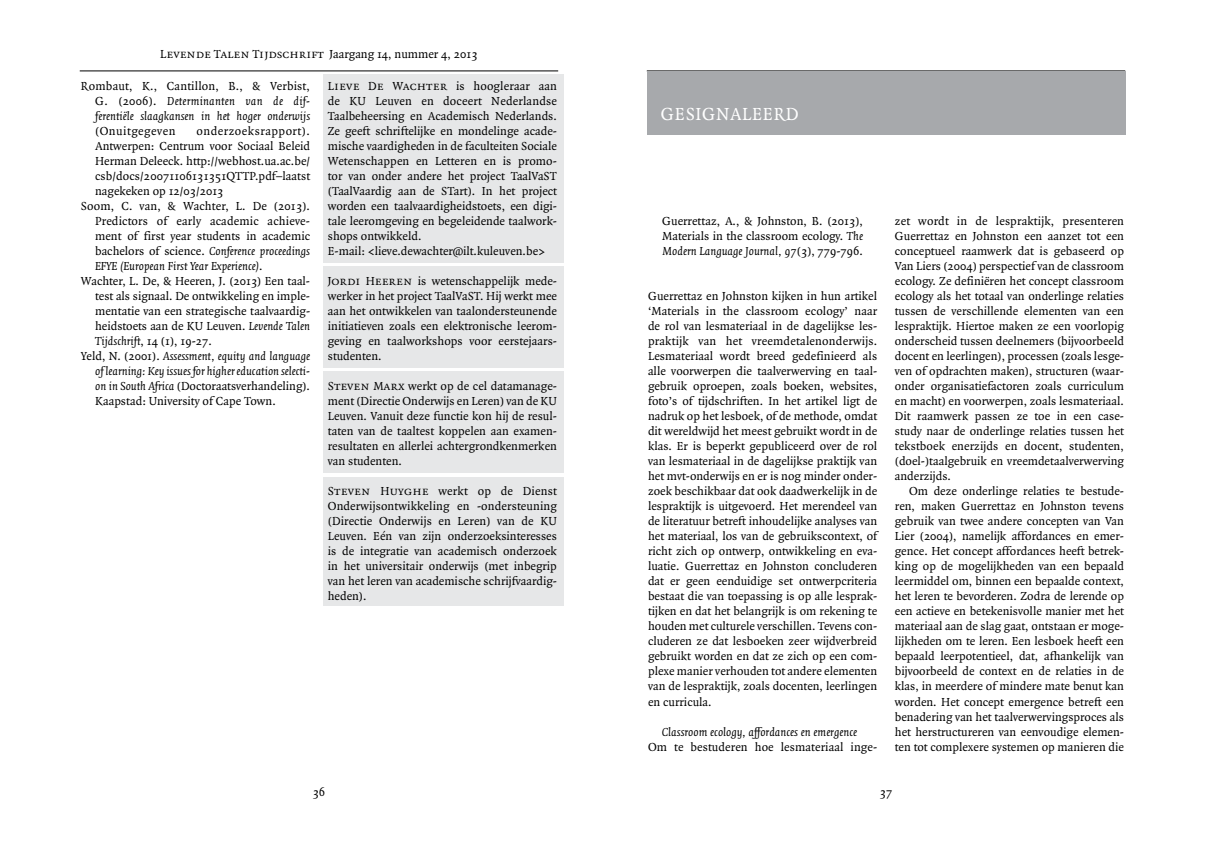
<style>
.page{position:relative;width:1205px;height:851px;background:#fff}
.page>*{position:absolute;margin:0;border:0;box-sizing:border-box;transform-origin:0 0}
.t1{font:18.75px "Quadraat";letter-spacing:.03em;color:#fff}
.t2{font:12.5px/15px "Quadraat";color:#000;text-align:justify}
.t3{font:italic 12.5px/15px "Quadraat";color:#000;text-align:justify}
.t4{font:12.5px "Quadraat Small Caps";color:#000}
.t5{font:12.5px "Quadraat";letter-spacing:.04em;color:#000}
.s1{font-family:"Quadraat"}
.s2{font-style:normal}
.s3{font-style:italic}
.s4{font-family:"Quadraat Small Caps"}
</style>
<div class="page">
<hr style="left:80px;top:71px;width:478px;height:1px;background:#000">
<div style="left:322px;top:477px;width:241px;height:128px;background:#e6e7e8"></div>
<div style="left:322px;top:371px;width:241px;height:101px;background:#e6e7e8"></div>
<div style="left:322px;top:267px;width:241px;height:101px;background:#e6e7e8"></div>
<div style="left:322px;top:74px;width:241px;height:189px;background:#e6e7e8"></div>
<div style="left:647px;top:71px;width:478px;height:64px;background:#a7a9ac"></div>
<p class="t4" style="left:160px;top:48px;width:319px">Levende Talen Tijdschrift <span class="s1">Jaargang 14, nummer 4, 2013</span></p>
<p class="t3" style="left:95px;top:79px;width:216px;text-indent:-14px"><span class="s2">Rombaut, K., Cantillon, B., &amp; Verbist, G. (2006).</span> Determinanten van de dif&shy;ferentiële slaagkansen in het hoger onderwijs</p>
<p class="t5" style="left:95px;top:125px;width:82px">(Onuitgegeven</p>
<p class="t5" style="left:197px;top:125px;width:115px">onderzoeksrapport).</p>
<p class="t2" style="left:95px;top:139px;width:216px">Antwerpen: Centrum voor Sociaal Beleid</p>
<p class="t2" style="left:95px;top:154px;width:216px">Herman Deleeck. http://webhost.ua.ac.be/</p>
<p class="t2" style="left:95px;top:169px;width:216px">csb/docs/20071106131351QTTP.pdf–laatst</p>
<p class="t2" style="left:95px;top:184px;width:130px">nagekeken op 12/03/2013</p>
<p class="t2" style="left:81px;top:199px;width:231px">Soom, C. van, &amp; Wachter, L. De (2013).</p>
<p class="t2" style="left:95px;top:214px;width:216px">Predictors of early academic achieve-</p>
<p class="t2" style="left:95px;top:229px;width:216px">ment of first year students in academic</p>
<p class="t3" style="left:95px;top:244px;width:216px"><span class="s2">bachelors of science.</span> Conference proceedings</p>
<p class="t3" style="left:95px;top:259px;width:169px">EFYE (European First Year Experience)<span class="s2">.</span></p>
<p class="t2" style="left:81px;top:274px;width:231px">Wachter, L. De, &amp; Heeren, J. (2013) Een taal-</p>
<p class="t2" style="left:95px;top:289px;width:216px">test als signaal. De ontwikkeling en imple-</p>
<p class="t2" style="left:95px;top:304px;width:216px">mentatie van een strategische taalvaardig-</p>
<p class="t2" style="left:95px;top:319px;width:216px">heidstoets aan de KU Leuven. <span class="s3">Levende Talen</span></p>
<p class="t2" style="left:95px;top:334px;width:118px"><span class="s3">Tijdschrift</span>, 14 (1), 19-27.</p>
<p class="t3" style="left:81px;top:349px;width:231px"><span class="s2">Yeld, N. (2001).</span> Assessment, equity and language</p>
<p class="t3" style="left:95px;top:364px;width:216px">of learning: Key issues for higher education selecti-</p>
<p class="t2" style="left:95px;top:379px;width:216px"><span class="s3">on in South Africa</span> (Doctoraatsverhandeling).</p>
<p class="t2" style="left:95px;top:394px;width:182px">Kaapstad: University of Cape Town.</p>
<p class="t2" style="left:328px;top:79px;width:231px;text-align:left"><span class="s4">Lieve De Wachter</span> is hoogleraar aan de KU Leuven en doceert Nederlandse Taalbeheersing en Academisch Nederlands.<br>Ze geeft schriftelijke en mondelinge acade&shy;mische vaardigheden in de faculteiten Sociale Wetenschappen en Letteren en is promo&shy;tor van onder andere het project TaalVaST (TaalVaardig aan de STart). In het project worden een taalvaardigheidstoets, een digi&shy;tale leeromgeving en begeleidende taalwork&shy;shops ontwikkeld.<br>E-mail: &lt;lieve.dewachter@ilt.kuleuven.be&gt;</p>
<p class="t2" style="left:328px;top:274px;width:231px"><span class="s4">Jordi Heeren</span> is wetenschappelijk mede&shy;werker in het project TaalVaST. Hij werkt mee aan het ontwikkelen van taalondersteunende initiatieven zoals een elektronische leerom&shy;geving en taalworkshops voor eerstejaars&shy;studenten.</p>
<p class="t2" style="left:328px;top:379px;width:231px"><span class="s4">Steven Marx</span> werkt op de cel datamanage&shy;ment (Directie Onderwijs en Leren) van de KU Leuven. Vanuit deze functie kon hij de resul&shy;taten van de taaltest koppelen aan examen&shy;resultaten en allerlei achtergrondkenmerken van studenten.</p>
<p class="t2" style="left:328px;top:484px;width:231px"><span class="s4">Steven Huyghe</span> werkt op de Dienst Onderwijsontwikkeling en -ondersteuning (Directie Onderwijs en Leren) van de KU Leuven. Eén van zijn onderzoeksinteresses is de integratie van academisch onderzoek in het universitair onderwijs (met inbegrip van het leren van academische schrijfvaardig&shy;heden).</p>
<h1 class="t1" style="left:661px;top:104px;width:139px">GESIGNALEERD</h1>
<p class="t2" style="left:662px;top:214px;width:202px">Guerrettaz, A., &amp; Johnston, B. (2013), Materials in the classroom ecology. <span class="s3">The Modern Language Journal, 97</span>(3), 779-796.</p>
<p class="t2" style="left:648px;top:289px;width:231px">Guerrettaz en Johnston kijken in hun artikel ‘Materials in the classroom ecology’ naar de rol van lesmateriaal in de dagelijkse les&shy;praktijk van het vreemdetalenonderwijs.<br>Lesmateriaal wordt breed gedefinieerd als alle voorwerpen die taalverwerving en taal&shy;gebruik oproepen, zoals boeken, websites, foto’s of tijdschriften. In het artikel ligt de nadruk op het lesboek, of de methode, omdat dit wereldwijd het meest gebruikt wordt in de klas. Er is beperkt gepubliceerd over de rol van lesmateriaal in de dagelijkse praktijk van het mvt-onderwijs en er is nog minder onder&shy;zoek beschikbaar dat ook daadwerkelijk in de lespraktijk is uitgevoerd. Het merendeel van de literatuur betreft inhoudelijke analyses van het materiaal, los van de gebruikscontext, of richt zich op ontwerp, ontwikkeling en eva&shy;luatie. Guerrettaz en Johnston concluderen dat er geen eenduidige set ontwerpcriteria bestaat die van toepassing is op alle lesprak&shy;tijken en dat het belangrijk is om rekening te houden met culturele verschillen. Tevens con&shy;cluderen ze dat lesboeken zeer wijdverbreid gebruikt worden en dat ze zich op een com&shy;plexe manier verhouden tot andere elementen van de lespraktijk, zoals docenten, leerlingen en curricula.</p>
<p class="t3" style="left:662px;top:724px;width:196px">Classroom ecology, affordances en emergence</p>
<p class="t2" style="left:648px;top:739px;width:231px">Om te bestuderen hoe lesmateriaal inge-</p>
<p class="t2" style="left:895px;top:214px;width:231px">zet wordt in de lespraktijk, presenteren Guerrettaz en Johnston een aanzet tot een conceptueel raamwerk dat is gebaseerd op Van Liers (2004) perspectief van de classroom ecology. Ze definiëren het concept classroom ecology als het totaal van onderlinge relaties tussen de verschillende elementen van een lespraktijk. Hiertoe maken ze een voorlopig onderscheid tussen deelnemers (bijvoorbeeld docent en leerlingen), processen (zoals lesge&shy;ven of opdrachten maken), structuren (waar&shy;onder organisatiefactoren zoals curriculum en macht) en voorwerpen, zoals lesmateriaal.<br>Dit raamwerk passen ze toe in een case&shy;study naar de onderlinge relaties tussen het tekstboek enerzijds en docent, studenten, (doel-)taalgebruik en vreemdetaalverwerving anderzijds.</p>
<p class="t2" style="left:895px;top:484px;width:231px;text-indent:14px">Om deze onderlinge relaties te bestude&shy;ren, maken Guerrettaz en Johnston tevens gebruik van twee andere concepten van Van Lier (2004), namelijk affordances en emer&shy;gence. Het concept affordances heeft betrek&shy;king op de mogelijkheden van een bepaald leermiddel om, binnen een bepaalde context, het leren te bevorderen. Zodra de lerende op een actieve en betekenisvolle manier met het materiaal aan de slag gaat, ontstaan er moge&shy;lijkheden om te leren. Een lesboek heeft een bepaald leerpotentieel, dat, afhankelijk van bijvoorbeeld de context en de relaties in de klas, in meerdere of mindere mate benut kan worden. Het concept emergence betreft een benadering van het taalverwervingsproces als het herstructureren van eenvoudige elemen&shy;ten tot complexere systemen op manieren die</p>
<p class="t2" style="left:313px;top:784px;width:14px">36</p>
<p class="t2" style="left:880px;top:784px;width:14px">37</p>
</div>
